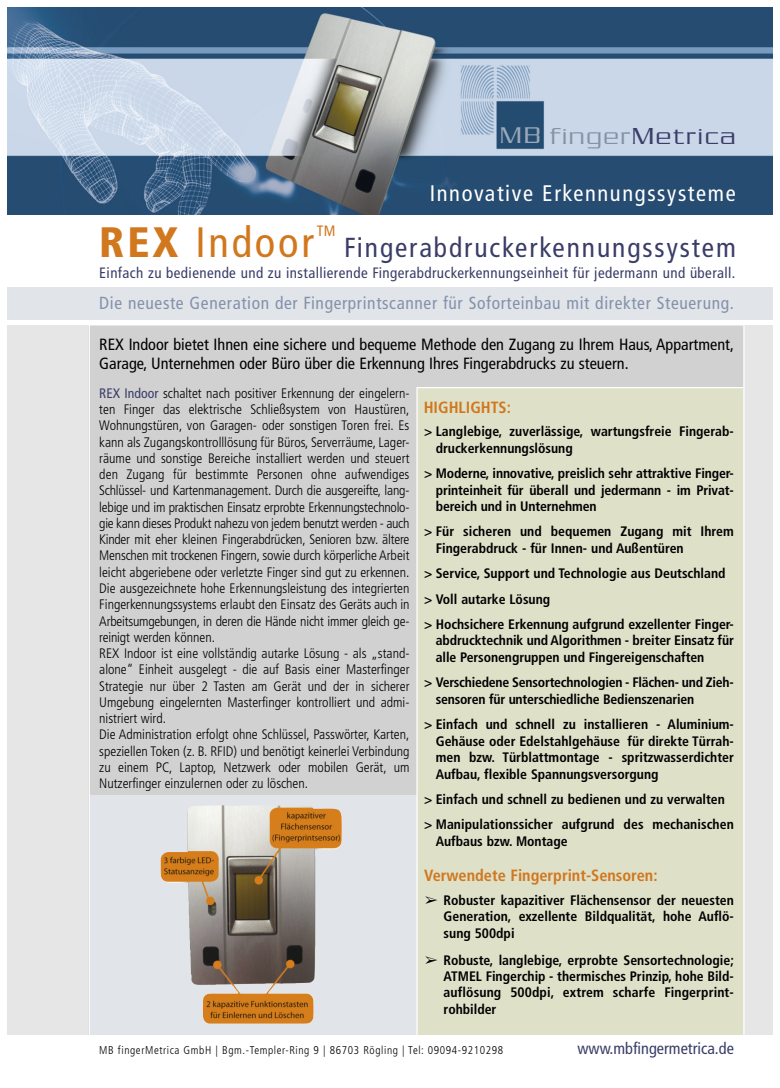
<style>
.page{position:relative;width:780px;height:1088px;background:#fff}
.page>*{position:absolute;margin:0;border:0;box-sizing:border-box;transform-origin:0 0}
.t1{font:condensed 42.5px "Frutiger";letter-spacing:.065em;color:#d1771d}
.t2{font:condensed 27.5px "Frutiger";letter-spacing:.07em;color:#3a3d68}
.t3{font:300 25px "Serpentine";letter-spacing:.085em;color:#3a3d68}
.t4{font:condensed 22.5px "Frutiger";letter-spacing:.07em;color:#fff}
.t5{font:condensed 17.5px "Frutiger";letter-spacing:.035em;color:#8492a9}
.t6{font:condensed 16.25px/19.5px "Frutiger";color:#000}
.t7{font:700 condensed 16.25px "Frutiger";color:#d1771d}
.t8{font:condensed 16.25px "Frutiger";color:#3a3d68}
.t9{font:condensed 15px "Frutiger";letter-spacing:.025em;color:#3a3d68}
.t10{font:condensed 15px "Frutiger";color:#d1771d}
.t11{font:300 condensed 13.75px/16.2px "Frutiger";color:#000}
.t12{font:700 condensed 13.75px/16.5px "Frutiger";color:#000}
.t13{font:300 condensed 11.25px "Frutiger";letter-spacing:.055em;color:#000}
.s1{font-size:24.62px;color:#9ba8b9}
.s2{color:#8492a9}
.s3{font-weight:900}
.s4{font-weight:400;color:#3a3d68}
.s5{font-family:"MS Gothic";font-weight:400;font-stretch:normal}
</style>
<div class="page">
<div style="left:7px;top:326px;width:765px;height:709px;background:#e6e6e6"></div>
<div style="left:89px;top:326px;width:654px;height:709px;background:#d1d1d1"></div>
<div style="left:7px;top:288px;width:765px;height:32px;background:#e1e5ea"></div>
<div style="left:417px;top:388px;width:326px;height:647px;background:#dee0c8"></div>
<div style="left:90px;top:795px;width:326px;height:240px;background:#e1e5ea"></div>
<img style="left:7px;top:7px;width:765px;height:208px">
<img style="left:161px;top:805px;width:155px;height:219px">
<hr style="left:417px;top:387px;width:326px;height:1px;background:#fff">
<hr style="left:416px;top:387px;width:1px;height:649px;background:#fff">
<h3 class="t3" style="left:500px;top:128px;width:237px"><span class="s1">MB</span> <span class="s2">finger</span>Metrica</h3>
<h3 class="t4" style="left:429px;top:184px;width:307px">Innovative Erkennungssysteme</h3>
<h1 class="t1" style="left:99px;top:225px;width:216px"><span class="s3">REX</span> Indoor</h1>
<p class="t10" style="left:317px;top:225px;width:20px">TM</p>
<h2 class="t2" style="left:344px;top:236px;width:393px">Fingerabdruckerkennungssystem</h2>
<p class="t9" style="left:99px;top:267px;width:637px">Einfach zu bedienende und zu installierende Fingerabdruckerkennungseinheit für jedermann und überall.</p>
<p class="t5" style="left:99px;top:296px;width:636px">Die neueste Generation der Fingerprintscanner für Soforteinbau mit direkter Steuerung.</p>
<p class="t6" style="left:99px;top:336px;width:636px">REX Indoor bietet Ihnen eine sichere und bequeme Methode den Zugang zu Ihrem Haus, Appartment,<br>Garage, Unternehmen oder Büro über die Erkennung Ihres Fingerabdrucks zu steuern.</p>
<p class="t11" style="left:99px;top:386px;width:312px"><span class="s4">REX Indoor</span> schaltet nach positiver Erkennung der eingelern&shy;ten Finger das elektrische Schließsystem von Haustüren, Wohnungstüren, von Garagen- oder sonstigen Toren frei. Es kann als Zugangskontrolllösung für Büros, Serverräume, Lager&shy;räume und sonstige Bereiche installiert werden und steuert den Zugang für bestimmte Personen ohne aufwendiges Schlüssel- und Kartenmanagement. Durch die ausgereifte, lang&shy;lebige und im praktischen Einsatz erprobte Erkennungstechnolo&shy;gie kann dieses Produkt nahezu von jedem benutzt werden - auch Kinder mit eher kleinen Fingerabdrücken, Senioren bzw. ältere Menschen mit trockenen Fingern, sowie durch körperliche Arbeit leicht abgeriebene oder verletzte Finger sind gut zu erkennen.<br>Die ausgezeichnete hohe Erkennungsleistung des integrierten Fingerkennungssystems erlaubt den Einsatz des Geräts auch in Arbeitsumgebungen, in deren die Hände nicht immer gleich ge&shy;reinigt werden können.<br>REX Indoor ist eine vollständig autarke Lösung - als „stand&shy;alone“ Einheit ausgelegt - die auf Basis einer Masterfinger Strategie nur über 2 Tasten am Gerät und der in sicherer Umgebung eingelernten Masterfinger kontrolliert und admi&shy;nistriert wird.<br>Die Administration erfolgt ohne Schlüssel, Passwörter, Karten, speziellen Token (z. B. RFID) und benötigt keinerlei Verbindung zu einem PC, Laptop, Netzwerk oder mobilen Gerät, um Nutzerfinger einzulernen oder zu löschen.</p>
<p class="t7" style="left:423px;top:401px;width:89px">HIGHLIGHTS:</p>
<p class="t12" style="left:436px;top:424px;width:299px;text-indent:-11px">&gt; Langlebige, zuverlässige, wartungsfreie Fingerab&shy;druckerkennungslösung</p>
<p class="t12" style="left:436px;top:466px;width:299px;text-align:justify;text-indent:-11px">&gt; Moderne, innovative, preislich sehr attraktive Finger&shy;printeinheit für überall und jedermann - im Privat&shy;bereich und in Unternehmen</p>
<p class="t12" style="left:436px;top:524px;width:299px;text-indent:-11px">&gt; Für sicheren und bequemen Zugang mit Ihrem<br>Fingerabdruck - für Innen- und Außentüren</p>
<p class="t12" style="left:424px;top:562px;width:311px;line-height:25.4px">&gt; Service, Support und Technologie aus Deutschland &gt; Voll autarke Lösung<br>&gt; Hochsichere Erkennung aufgrund exzellenter Finger-</p>
<p class="t12" style="left:436px;top:633px;width:299px">abdrucktechnik und Algorithmen - breiter Einsatz für alle Personengruppen und Fingereigenschaften</p>
<p class="t12" style="left:436px;top:675px;width:299px;text-indent:-11px">&gt; Verschiedene Sensortechnologien - Flächen- und Zieh&shy;sensoren für unterschiedliche Bedienszenarien</p>
<p class="t12" style="left:436px;top:717px;width:299px;text-align:justify;text-indent:-11px">&gt; Einfach und schnell zu installieren - Aluminium-Gehäuse oder Edelstahlgehäuse für direkte Türrah&shy;men bzw. Türblattmontage - spritzwasserdichter Aufbau, flexible Spannungsversorgung</p>
<p class="t12" style="left:424px;top:788px;width:311px;line-height:25.4px">&gt; Einfach und schnell zu bedienen und zu verwalten &gt; Manipulationssicher aufgrund des mechanischen</p>
<p class="t12" style="left:436px;top:834px;width:133px">Aufbaus bzw. Montage</p>
<p class="t7" style="left:424px;top:868px;width:235px">Verwendete Fingerprint-Sensoren:</p>
<p class="t12" style="left:443px;top:893px;width:292px;text-align:justify;text-indent:-19px"><span class="s5">➢</span> Robuster kapazitiver Flächensensor der neuesten Generation, exzellente Bildqualität, hohe Auflö&shy;sung 500dpi</p>
<p class="t12" style="left:443px;top:953px;width:292px;text-align:justify;text-indent:-19px"><span class="s5">➢</span> Robuste, langlebige, erprobte Sensortechnologie; ATMEL Fingerchip - thermisches Prinzip, hohe Bild&shy;auflösung 500dpi, extrem scharfe Fingerprint&shy;rohbilder</p>
<p class="t13" style="left:99px;top:1046px;width:405px">MB fingerMetrica GmbH | Bgm.-Templer-Ring 9 | 86703 Rögling | Tel: 09094-9210298</p>
<p class="t8" style="left:577px;top:1042px;width:158px">www.mbfingermetrica.de</p>
</div>
